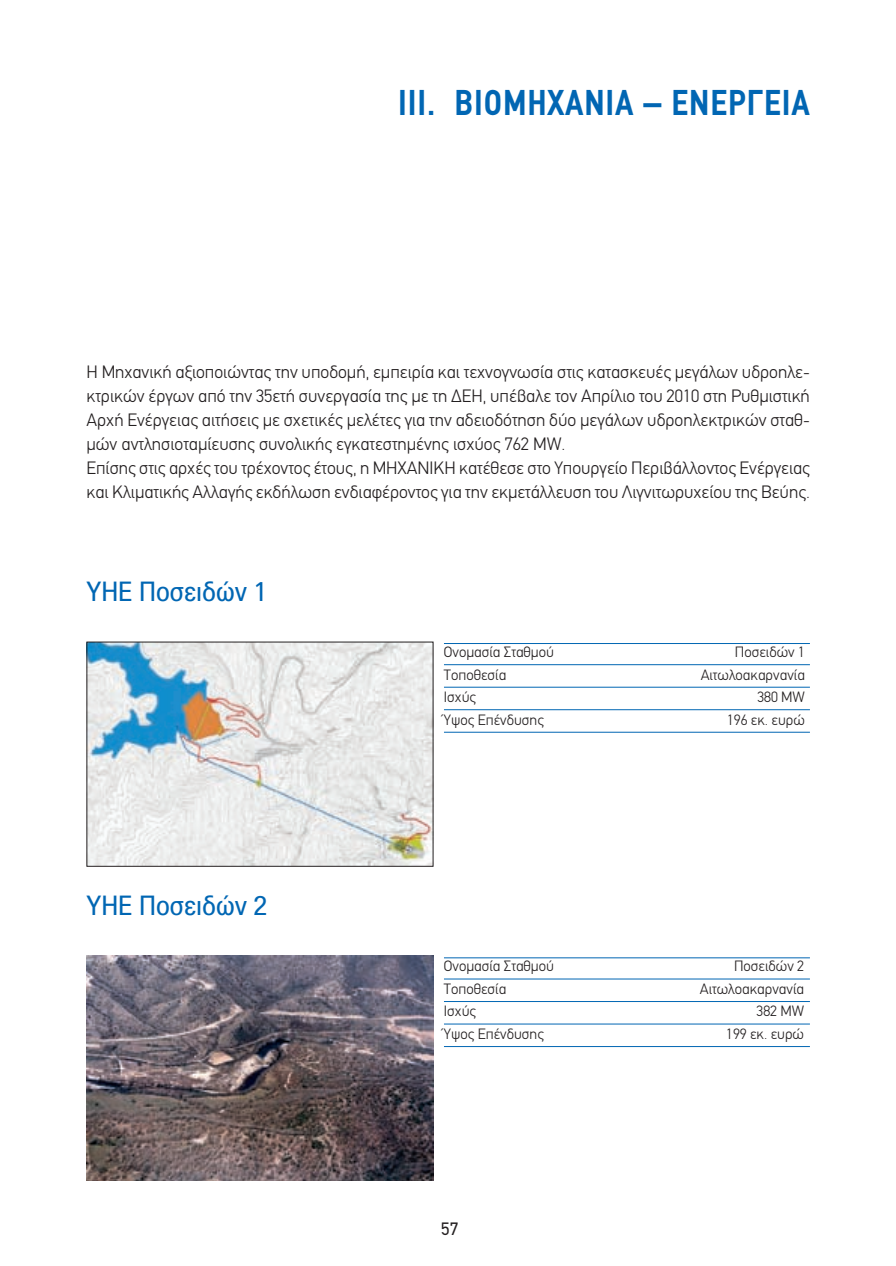
<style>
.page{position:relative;width:896px;height:1266px;background:#fff}
.page>*{position:absolute;margin:0;border:0;box-sizing:border-box;transform-origin:0 0}
.t1{font:700 36px "PF Din Text Condensed";letter-spacing:.025em;color:#0166b3}
.t2{font:27px "PF Paperback";color:#0166b3}
.t3{font:300 18px/24px "PF Din Text";color:#231f20}
.t4{font:18px "PF Din Text";color:#231f20}
.t5{font:300 15px "PF Din Text";color:#231f20}
</style>
<div class="page">
<img style="left:88px;top:643px;width:343px;height:221px">
<hr style="left:444px;top:643px;width:365px;height:1px;background:#0166b3">
<hr style="left:444px;top:664px;width:365px;height:1px;background:#0166b3">
<hr style="left:444px;top:686px;width:365px;height:1px;background:#0166b3">
<hr style="left:444px;top:709px;width:365px;height:1px;background:#0166b3">
<hr style="left:444px;top:731px;width:365px;height:1px;background:#0166b3">
<img style="left:86px;top:955px;width:347px;height:225px">
<hr style="left:444px;top:957px;width:365px;height:1px;background:#0166b3">
<hr style="left:444px;top:978px;width:365px;height:1px;background:#0166b3">
<hr style="left:444px;top:1001px;width:365px;height:1px;background:#0166b3">
<hr style="left:444px;top:1023px;width:365px;height:1px;background:#0166b3">
<hr style="left:444px;top:1046px;width:365px;height:1px;background:#0166b3">
<h1 class="t1" style="left:398px;top:90px;width:413px">ΙΙΙ. ΒΙΟΜΗΧΑΝΙΑ – ΕΝΕΡΓΕΙΑ</h1>
<p class="t3" style="left:86px;top:362px;width:724px">Η Μηχανική αξιοποιώντας την υποδομή, εμπειρία και τεχνογνωσία στις κατασκευές μεγάλων υδροηλε&shy;κτρικών έργων από την 35ετή συνεργασία της με τη ΔΕΗ, υπέβαλε τον Απρίλιο του 2010 στη Ρυθμιστική Αρχή Ενέργειας αιτήσεις με σχετικές μελέτες για την αδειοδότηση δύο μεγάλων υδροηλεκτρικών σταθ&shy;μών αντλησιοταμίευσης συνολικής εγκατεστημένης ισχύος 762 MW.<br>Επίσης στις αρχές του τρέχοντος έτους, η ΜΗΧΑΝΙΚΗ κατέθεσε στο Υπουργείο Περιβάλλοντος Ενέργειας και Κλιματικής Αλλαγής εκδήλωση ενδιαφέροντος για την εκμετάλλευση του Λιγνιτωρυχείου της Βεύης.</p>
<h2 class="t2" style="left:86px;top:576px;width:182px">ΥΗΕ Ποσειδών 1</h2>
<h2 class="t2" style="left:86px;top:890px;width:182px">ΥΗΕ Ποσειδών 2</h2>
<p class="t5" style="left:444px;top:646px;width:112px">Ονομασία Σταθμού</p>
<p class="t5" style="left:734px;top:646px;width:71px">Ποσειδών 1</p>
<p class="t5" style="left:444px;top:669px;width:64px">Τοποθεσία</p>
<p class="t5" style="left:700px;top:669px;width:106px">Αιτωλοακαρνανία</p>
<p class="t5" style="left:444px;top:691px;width:34px">Ισχύς</p>
<p class="t5" style="left:757px;top:691px;width:49px">380 MW</p>
<p class="t5" style="left:444px;top:714px;width:101px">Ύψος Επένδυσης</p>
<p class="t5" style="left:726px;top:714px;width:79px">196 εκ. ευρώ</p>
<p class="t5" style="left:444px;top:960px;width:112px">Ονομασία Σταθμού</p>
<p class="t5" style="left:734px;top:960px;width:71px">Ποσειδών 2</p>
<p class="t5" style="left:444px;top:983px;width:64px">Τοποθεσία</p>
<p class="t5" style="left:699px;top:983px;width:106px">Αιτωλοακαρνανία</p>
<p class="t5" style="left:444px;top:1005px;width:34px">Ισχύς</p>
<p class="t5" style="left:756px;top:1005px;width:49px">382 MW</p>
<p class="t5" style="left:444px;top:1028px;width:101px">Ύψος Επένδυσης</p>
<p class="t5" style="left:726px;top:1028px;width:79px">199 εκ. ευρώ</p>
<p class="t4" style="left:441px;top:1217px;width:18px">57</p>
</div>
